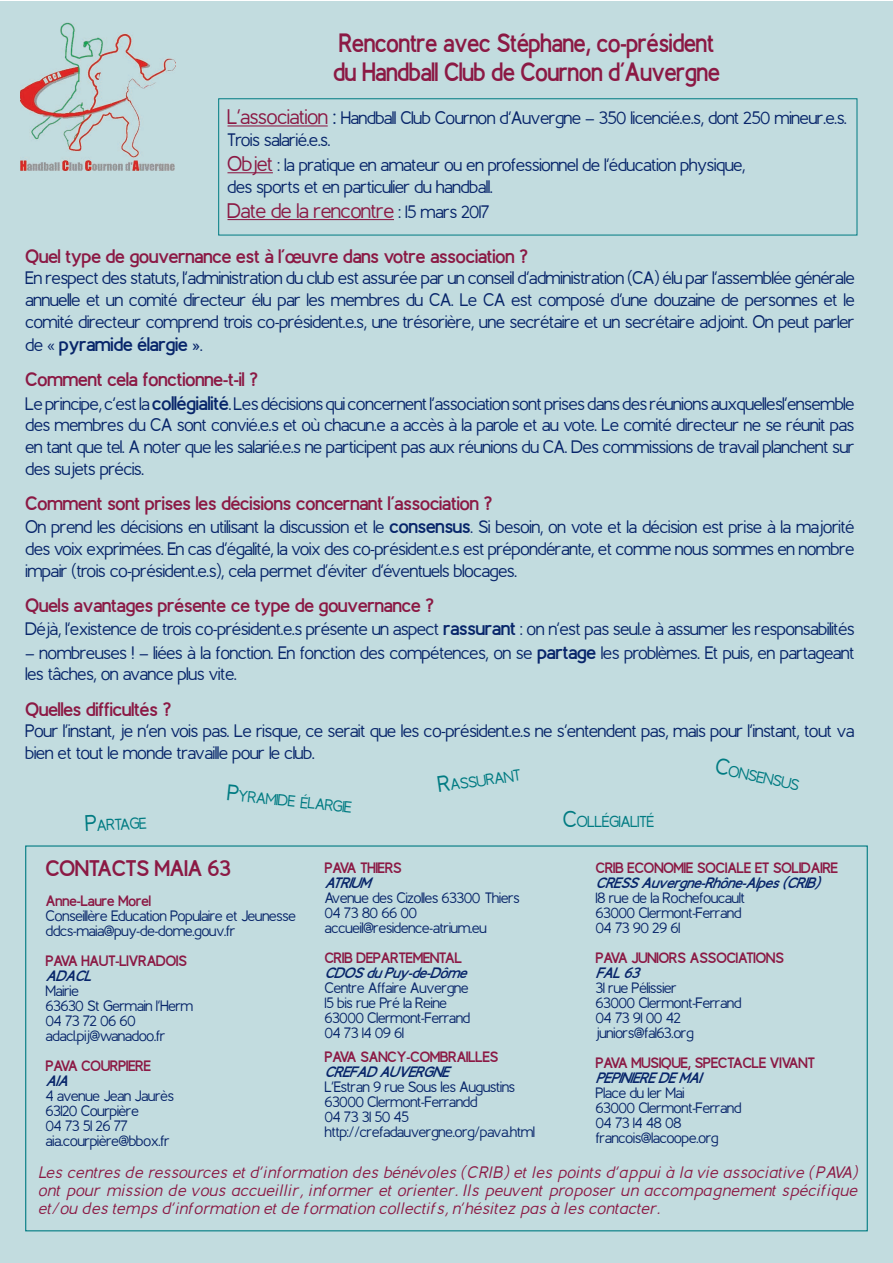
<style>
.page{position:relative;width:893px;height:1263px;background:#fff}
.page>*{position:absolute;margin:0;border:0;box-sizing:border-box;transform-origin:0 0}
.t1{font:700 26.4px/28.8px "Berlin";color:#8b1944;scale:.91 1}
.t2{font:700 22.5px "Berlin";color:#8b1944}
.t3{font:21px "Berlin";color:#8b1944}
.t4{font:700 19.5px/35.4px "Berlin";color:#8b1944}
.t5{font:18px/21.6px "Berlin";color:#07256a}
.t6{font:italic 16.5px/18px "Berlin";color:#8b1944;text-align:justify}
.t7{font:15.75px "Berlin";color:#007b82}
.t8{font:15px/15px "Berlin";color:#07256a}
.t9{font:700 15px "Berlin";color:#8b1944}
.t10{font:italic 700 15px "Berlin";color:#07256a}
.s1{font-size:21px;color:#8b1944}
.s2{font-size:21px}
.s3{font-size:18px;color:#07256a}
.s4{font-weight:400;font-size:18px;color:#07256a}
.s5{color:#07256a}
.s6{font-weight:700;font-size:19.5px}
.s7{font-size:22.5px}
</style>
<div class="page">
<div style="left:0;top:1px;width:892px;height:1262px;background:#c2dcdf"></div>
<img style="left:20px;top:22px;width:155px;height:149px">
<hr style="left:227px;top:125px;width:101px;height:1px;background:#8b1944">
<hr style="left:227px;top:172px;width:46px;height:1px;background:#8b1944">
<hr style="left:227px;top:219px;width:167px;height:1px;background:#8b1944">
<div style="left:218px;top:98px;width:639px;height:137px;border:1px solid #007b82"></div>
<h1 class="t1" style="left:333px;top:31px;width:426px">Rencontre avec Stéphane, co-président du Handball Club de Cournon d’Auvergne</h1>
<p class="t5" style="left:227px;top:109px;width:621px"><span class="s1">L’association</span> <span class="s2">:</span> Handball Club Cournon d’Auvergne – 350 licencié.e.s, dont 250 mineur.e.s.<br>Trois salarié.e.s.</p>
<p class="t5" style="left:227px;top:156px;width:519px"><span class="s1">Objet</span> : la pratique en amateur ou en professionnel de l’éducation physique, des sports et en particulier du handball.</p>
<p class="t3" style="left:227px;top:202px;width:263px">Date de la rencontre <span class="s3">: 15 mars 2017</span></p>
<p class="t4" style="left:26px;top:240px;width:504px">Quel type de gouvernance est à l’œuvre dans votre association ?</p>
<p class="t5" style="left:26px;top:269px;width:830px;text-align:justify">En respect des statuts, l’administration du club est assurée par un conseil d’administration (CA) élu par l’assemblée générale annuelle et un comité directeur élu par les membres du CA. Le CA est composé d’une douzaine de personnes et le comité directeur comprend trois co-président.e.s, une trésorière, une secrétaire et un secrétaire adjoint. On peut parler</p>
<p class="t4" style="left:26px;top:328px;width:234px"><span class="s4">de «</span> <span class="s5">pyramide élargie</span> <span class="s4">».<br></span>Comment cela fonctionne-t-il ?</p>
<p class="t5" style="left:26px;top:394px;width:830px;text-align:justify">Le principe, c’est la <span class="s6">collégialité</span>. Les décisions qui concernent l’association sont prises dans des réunions auxquellesl’ensemble des membres du CA sont convié.e.s et où chacun.e a accès à la parole et au vote. Le comité directeur ne se réunit pas en tant que tel. A noter que les salarié.e.s ne participent pas aux réunions du CA. Des commissions de travail planchent sur des sujets précis.</p>
<p class="t4" style="left:26px;top:487px;width:468px">Comment sont prises les décisions concernant l’association ?</p>
<p class="t5" style="left:26px;top:518px;width:830px;text-align:justify">On prend les décisions en utilisant la discussion et le <span class="s6">consensus</span>. Si besoin, on vote et la décision est prise à la majorité des voix exprimées. En cas d’égalité, la voix des co-président.e.s est prépondérante, et comme nous sommes en nombre impair (trois co-président.e.s), cela permet d’éviter d’éventuels blocages.</p>
<p class="t4" style="left:26px;top:589px;width:410px">Quels avantages présente ce type de gouvernance ?</p>
<p class="t5" style="left:26px;top:620px;width:830px">Déjà, l’existence de trois co-président.e.s présente un aspect <span class="s6">rassurant</span> : on n’est pas seul.e à assumer les responsabilités</p>
<p class="t5" style="left:26px;top:643px;width:830px">– nombreuses ! – liées à la fonction. En fonction des compétences, on se <span class="s6">partage</span> les problèmes. Et puis, en partageant les tâches, on avance plus vite.</p>
<p class="t4" style="left:26px;top:693px;width:147px">Quelles difficultés ?</p>
<p class="t5" style="left:26px;top:722px;width:830px">Pour l’instant, je n’en vois pas. Le risque, ce serait que les co-président.e.s ne s’entendent pas, mais pour l’instant, tout va bien et tout le monde travaille pour le club.</p>
<p class="t7" style="left:717px;top:761px;width:87px;rotate:12deg"><span class="s7">C</span>ONSENSUS</p>
<p class="t7" style="left:438px;top:780px;width:84px;rotate:-8deg"><span class="s7">R</span>ASSURANT</p>
<p class="t7" style="left:228px;top:788px;width:127px;rotate:6deg"><span class="s7">P</span>YRAMIDE ÉLARGIE</p>
<p class="t7" style="left:563px;top:815px;width:92px"><span class="s7">C</span>OLLÉGIALITÉ</p>
<p class="t7" style="left:85px;top:820px;width:63px;rotate:-3deg"><span class="s7">P</span>ARTAGE</p>
<p class="t2" style="left:46px;top:859px;width:186px">CONTACTS MAIA 63</p>
<p class="t9" style="left:46px;top:895px;width:107px">Anne-Laure Morel</p>
<p class="t8" style="left:46px;top:910px;width:252px">Conseillère Education Populaire et Jeunesse ddcs-maia@puy-de-dome.gouv.fr</p>
<p class="t9" style="left:46px;top:955px;width:143px">PAVA HAUT-LIVRADOIS</p>
<p class="t10" style="left:46px;top:970px;width:52px">ADACL</p>
<p class="t8" style="left:46px;top:985px;width:149px">Mairie<br>63630 St Germain l’Herm<br>04 73 72 06 60 adacl.pij@wanadoo.fr</p>
<p class="t9" style="left:46px;top:1060px;width:106px">PAVA COURPIERE</p>
<p class="t10" style="left:46px;top:1075px;width:28px">AIA</p>
<p class="t8" style="left:46px;top:1090px;width:129px">4 avenue Jean Jaurès<br>63120 Courpière<br>04 73 51 26 77 aia.courpière@bbox.fr</p>
<p class="t6" style="left:39px;top:1165px;width:821px">Les centres de ressources et d’information des bénévoles (CRIB) et les points d’appui à la vie associative (PAVA) ont pour mission de vous accueillir, informer et orienter. Ils peuvent proposer un accompagnement spécifique et/ou des temps d’information et de formation collectifs, n’hésitez pas à les contacter.</p>
<p class="t9" style="left:596px;top:862px;width:244px">CRIB ECONOMIE SOCIALE ET SOLIDAIRE</p>
<p class="t10" style="left:596px;top:877px;width:226px">CRESSAuvergne-Rhône-Alpes(CRIB)</p>
<p class="t8" style="left:596px;top:892px;width:150px">18 rue de la Rochefoucault<br>63000 Clermont-Ferrand<br>04 73 90 29 61</p>
<p class="t9" style="left:596px;top:952px;width:189px">PAVA JUNIORS ASSOCIATIONS</p>
<p class="t10" style="left:596px;top:967px;width:50px">FAL63</p>
<p class="t8" style="left:596px;top:982px;width:147px">31 rue Pélissier<br>63000 Clermont-Ferrand<br>04 73 91 00 42 juniors@fal63.org</p>
<p class="t9" style="left:596px;top:1057px;width:220px">PAVA MUSIQUE, SPECTACLE VIVANT</p>
<p class="t10" style="left:596px;top:1072px;width:112px">PEPINIEREDEMAI</p>
<p class="t8" style="left:596px;top:1087px;width:147px">Place du 1er Mai<br>63000 Clermont-Ferrand<br>04 73 14 48 08 francois@lacoope.org</p>
<p class="t9" style="left:325px;top:862px;width:78px">PAVA THIERS</p>
<p class="t10" style="left:325px;top:877px;width:52px">ATRIUM</p>
<p class="t8" style="left:325px;top:892px;width:196px">Avenue des Cizolles 63300 Thiers<br>04 73 80 66 00 accueil@residence-atrium.eu</p>
<p class="t9" style="left:325px;top:952px;width:139px">CRIB DEPARTEMENTAL</p>
<p class="t10" style="left:325px;top:967px;width:148px">CDOSduPuy-de-Dôme</p>
<p class="t8" style="left:325px;top:982px;width:147px">Centre Affaire Auvergne<br>15 bis rue Pré la Reine<br>63000 Clermont-Ferrand<br>04 73 14 09 61</p>
<p class="t9" style="left:325px;top:1051px;width:175px">PAVA SANCY-COMBRAILLES</p>
<p class="t10" style="left:325px;top:1066px;width:131px">CREFADAUVERGNE</p>
<p class="t8" style="left:325px;top:1081px;width:212px">L’Estran 9 rue Sous les Augustins<br>63000 Clermont-Ferrandd<br>04 73 31 50 45 http://crefadauvergne.org/pava.html</p>
</div>
